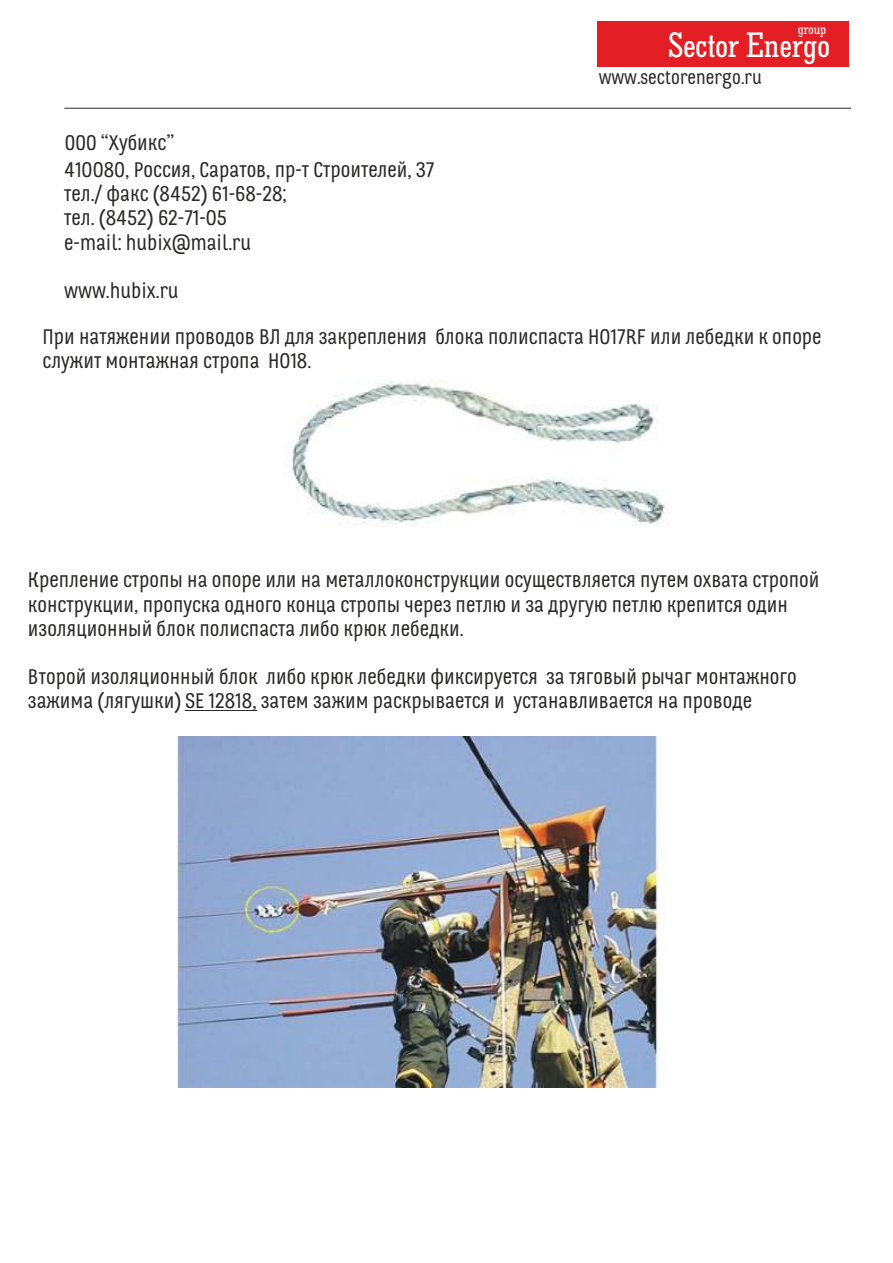
<style>
.page{position:relative;width:893px;height:1263px;background:#fff}
.page>*{position:absolute;margin:0;border:0;box-sizing:border-box;transform-origin:0 0}
.t1{font:500 condensed 36px "Geometric Slab 703 BT";color:#fefefe}
.t2{font:21px/24.2px "Boblic";color:#2b2a29}
.t3{font:19.2px "Boblic";color:#2b2a29}
.t4{font:500 condensed 15px "Geometric Slab 703 BT";color:#fefefe}
</style>
<div class="page">
<hr style="left:64px;top:108px;width:787px;height:1px;background:#2b2a29">
<div style="left:597px;top:21px;width:252px;height:45px;background:#e31e24"></div>
<svg style="left:186px;top:710px;width:18px;height:1px"></svg>
<hr style="left:204px;top:710px;width:53px;height:1px;background:#2b2a29">
<img style="left:286px;top:381px;width:383px;height:145px">
<img style="left:177px;top:737px;width:487px;height:351px">
<p class="t4" style="left:798px;top:23px;width:30px">group</p>
<h1 class="t1" style="left:668px;top:30px;width:163px">Sector Energo</h1>
<p class="t2" style="left:64px;top:130px;width:372px;line-height:27.6px">ООО “Хубикс”<br>410080, Россия, Саратов, пр-т Строителей, 37</p>
<p class="t2" style="left:64px;top:184px;width:224px">тел./ факс (8452) 61-68-28; тел. (8452) 62-71-05 e-mail: hubix@mail.ru</p>
<p class="t2" style="left:64px;top:281px;width:116px">www.hubix.ru</p>
<p class="t3" style="left:599px;top:70px;width:164px">www.sectorenergo.ru</p>
<p class="t2" style="left:42px;top:327px;width:781px">При натяжении проводов ВЛ для закрепления блока полиспаста Н017RF или лебедки к опоре служит монтажная стропа Н018.</p>
<p class="t2" style="left:28px;top:570px;width:793px">Крепление стропы на опоре или на металлоконструкции осуществляется путем охвата стропой конструкции, пропуска одного конца стропы через петлю и за другую петлю крепится один изоляционный блок полиспаста либо крюк лебедки.</p>
<p class="t2" style="left:28px;top:667px;width:770px">Второй изоляционный блок либо крюк лебедки фиксируется за тяговый рычаг монтажного зажима (лягушки) SE 12818, затем зажим раскрывается и устанавливается на проводе</p>
</div>
